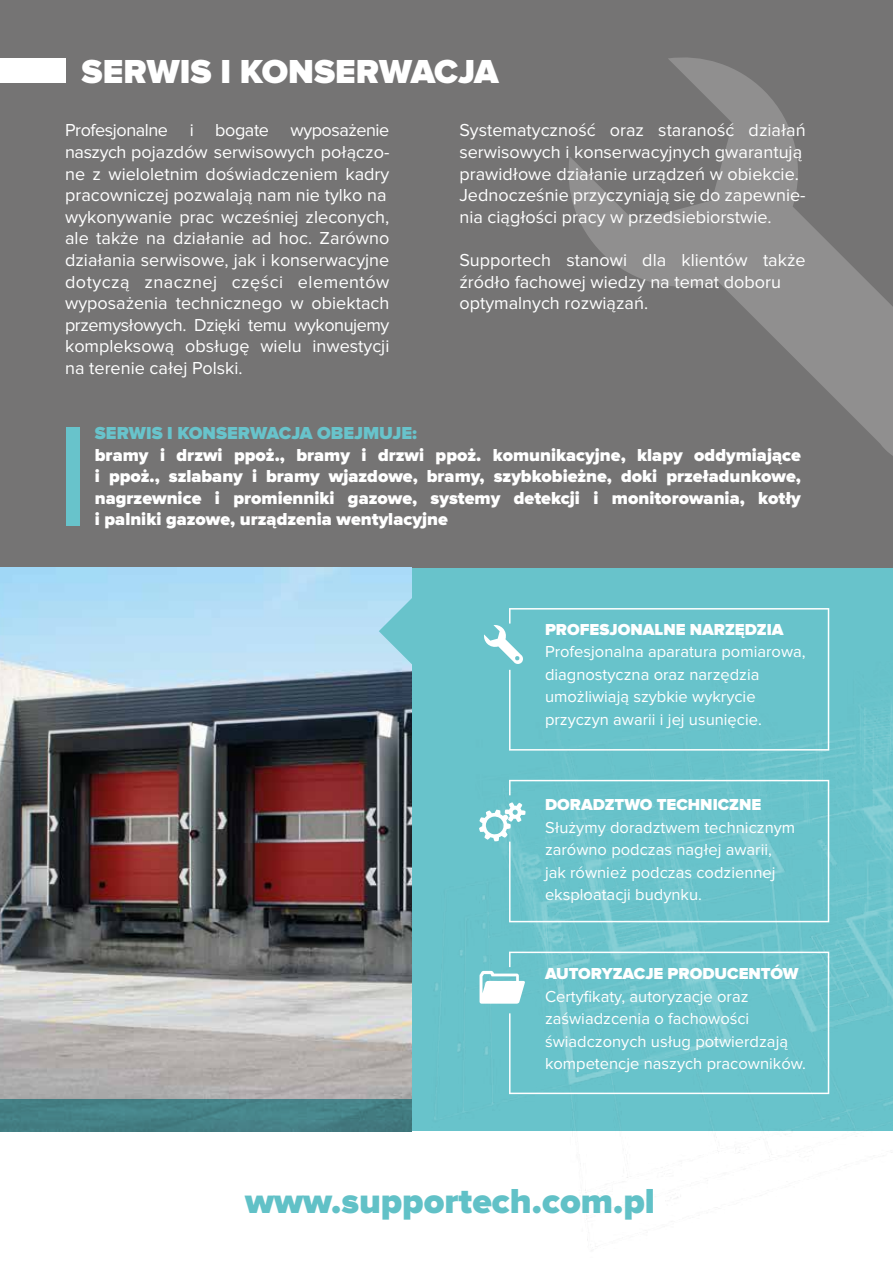
<style>
.page{position:relative;width:893px;height:1263px;background:#fff}
.page>*{position:absolute;margin:0;border:0;box-sizing:border-box;transform-origin:0 0}
.t1{font:900 36px "Proxima Nova";color:#61c1c7}
.t2{font:900 34.5px "Proxima Nova";color:#fff}
.t3{font:18px/21.6px "Proxima Nova";color:#fff}
.t4{font:900 18px/21.6px "Proxima Nova";color:#fff;text-align:justify}
.t5{font:900 18px "Proxima Nova";color:#68c3cb}
.t6{font:16.5px/22.5px "Proxima Nova";color:#fff}
.t7{font:900 16.5px "Proxima Nova";color:#fff}
</style>
<div class="page">
<div style="left:411px;top:568px;width:481px;height:563px;background:#68c3cb"></div>
<img style="left:434px;top:618px;width:458px;height:622px">
<div style="left:0;top:0;width:892px;height:568px;background:#757474"></div>
<svg style="left:568px;top:57px;width:324px;height:398px"></svg>
<div style="left:0;top:58px;width:65px;height:24px;background:#fff"></div>
<svg style="left:479px;top:802px;width:30px;height:39px"></svg>
<svg style="left:483px;top:625px;width:26px;height:39px"></svg>
<svg style="left:479px;top:971px;width:30px;height:33px"></svg>
<img style="left:0;top:568px;width:411px;height:531px">
<div style="left:0;top:1099px;width:411px;height:32px;background:#458186"></div>
<svg style="left:509px;top:608px;width:320px;height:142px"></svg>
<svg style="left:509px;top:780px;width:320px;height:142px"></svg>
<svg style="left:509px;top:951px;width:320px;height:143px"></svg>
<svg style="left:379px;top:598px;width:66px;height:67px"></svg>
<div style="left:66px;top:427px;width:13px;height:99px;background:#68c3cb"></div>
<h2 class="t2" style="left:82px;top:56px;width:418px">SERWIS I KONSERWACJA</h2>
<p class="t3" style="left:65px;top:120px;width:326px">Profesjonalne i bogate wyposażenie naszych pojazdów serwisowych połączo&shy;ne z wieloletnim doświadczeniem kadry pracowniczej pozwalają nam nie tylko na wykonywanie prac wcześniej zleconych, ale także na działanie ad hoc. Zarówno działania serwisowe, jak i konserwacyjne dotyczą znacznej części elementów wyposażenia technicznego w obiektach przemysłowych. Dzięki temu wykonujemy kompleksową obsługę wielu inwestycji na terenie całej Polski.</p>
<p class="t3" style="left:459px;top:120px;width:347px">Systematyczność oraz staraność działań serwisowych i konserwacyjnych gwarantują prawidłowe działanie urządzeń w obiekcie.<br>Jednocześnie przyczyniają się do zapewnie&shy;nia ciągłości pracy w przedsiebiorstwie.</p>
<p class="t3" style="left:459px;top:250px;width:348px">Supportech stanowi dla klientów także źródło fachowej wiedzy na temat doboru optymalnych rozwiązań.</p>
<p class="t5" style="left:95px;top:425px;width:323px">SERWIS I KONSERWACJA OBEJMUJE:</p>
<p class="t4" style="left:95px;top:445px;width:707px">bramy i drzwi ppoż., bramy i drzwi ppoż. komunikacyjne, klapy oddymiające i ppoż., szlabany i bramy wjazdowe, bramy, szybkobieżne, doki przeładunkowe, nagrzewnice i promienniki gazowe, systemy detekcji i monitorowania, kotły i palniki gazowe, urządzenia wentylacyjne</p>
<p class="t7" style="left:545px;top:622px;width:240px">PROFESJONALNE NARZĘDZIA</p>
<p class="t6" style="left:545px;top:641px;width:262px">Profesjonalna aparatura pomiarowa, diagnostyczna oraz narzędzia umożliwiają szybkie wykrycie przyczyn awarii i jej usunięcie.</p>
<p class="t7" style="left:545px;top:797px;width:218px">DORADZTWO TECHNICZNE</p>
<p class="t6" style="left:545px;top:817px;width:252px">Służymy doradztwem technicznym zarówno podczas nagłej awarii, jak również podczas codziennej eksploatacji budynku.</p>
<p class="t7" style="left:545px;top:966px;width:255px">AUTORYZACJE PRODUCENTÓW</p>
<p class="t6" style="left:545px;top:986px;width:262px">Certyfikaty, autoryzacje oraz zaświadzcenia o fachowości świadczonych usług potwierdzają kompetencje naszych pracowników.</p>
<h1 class="t1" style="left:245px;top:1185px;width:411px">www.supportech.com.pl</h1>
</div>
